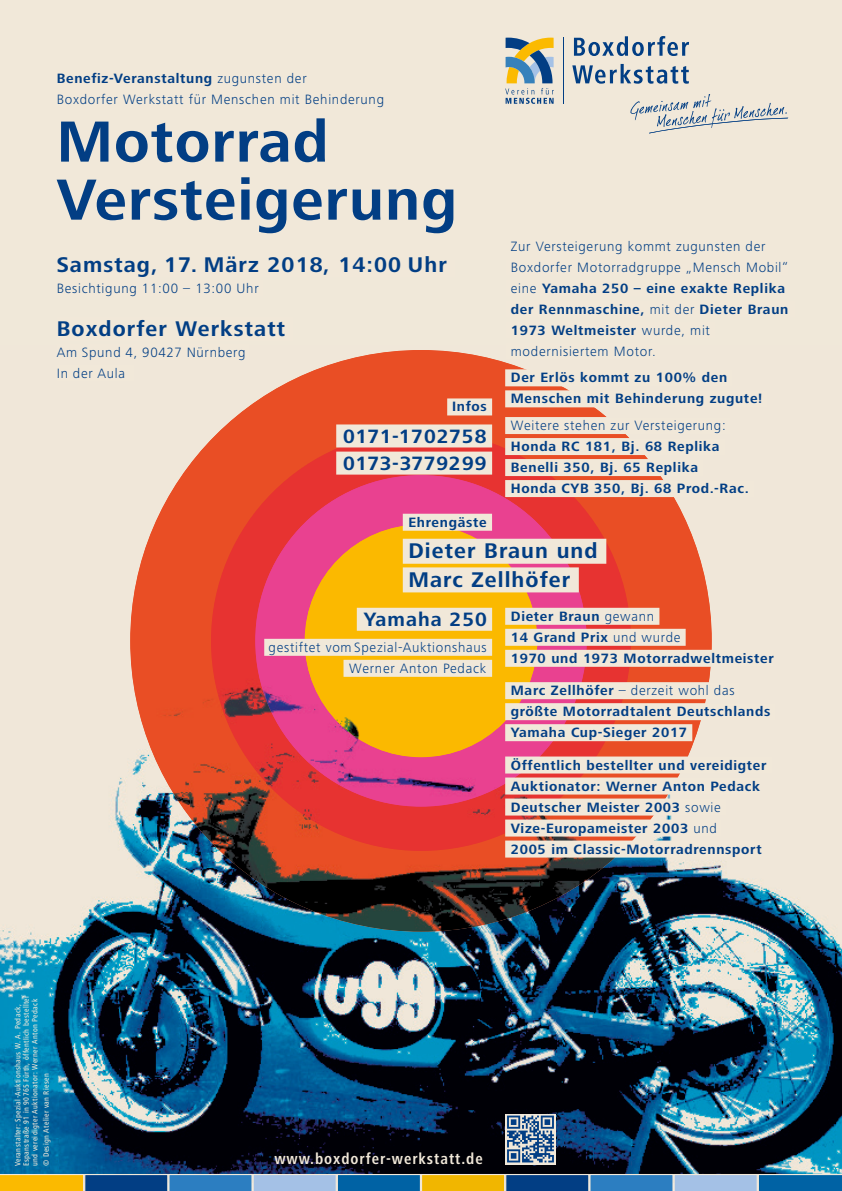
<style>
.page{position:relative;width:842px;height:1191px;background:#fff}
.page>*{position:absolute;margin:0;border:0;box-sizing:border-box;transform-origin:0 0}
.t1{font:700 60px/58px "Frutiger Next LT";letter-spacing:.02em;color:#023e84}
.t2{font:700 22px/28.7px "Frutiger Next LT";letter-spacing:.05em;color:#023e84}
.t3{font:700 20px/27.1px "Frutiger Next LT";letter-spacing:.04em;color:#023e84}
.t4{font:700 condensed 16px "Frutiger Next LT";letter-spacing:.06em;color:#f1e8d9}
.t5{font:700 14px/21px "Frutiger Next LT";letter-spacing:.05em;color:#023e84}
.t6{font:300 14px/21px "Frutiger Next LT";letter-spacing:.05em;color:#023e84}
.t7{font:500 condensed 8px/8.5px "Frutiger Next LT";letter-spacing:.04em;color:#f1e8d9}
.s1{font-weight:700}
.s2{font-weight:300}
</style>
<div class="page">
<div style="left:0;top:0;width:842px;height:1182px;background:#f1e8d9"></div>
<img style="left:0;top:777px;width:842px;height:397px">
<img style="left:130px;top:350px;width:582px;height:581px">
<img style="left:211px;top:431px;width:420px;height:420px">
<img style="left:255px;top:475px;width:332px;height:331px">
<div style="left:305px;top:524px;width:232px;height:233px;background:#fbb900;border-radius:116px"></div>
<svg style="left:0;top:1175px;width:842px;height:16px;background:#5f8791"></svg>
<svg style="left:505px;top:1113px;width:51px;height:51px"></svg>
<svg style="left:507px;top:1115px;width:47px;height:47px"></svg>
<svg style="left:505px;top:38px;width:49px;height:66px"></svg>
<hr style="left:563px;top:38px;width:1px;height:66px;background:#023e84">
<svg style="left:574px;top:36px;width:115px;height:20px"></svg>
<svg style="left:572px;top:64px;width:117px;height:20px"></svg>
<svg style="left:630px;top:94px;width:158px;height:40px"></svg>
<div style="left:57px;top:344px;width:192px;height:17px;background:#f1e8d9"></div>
<div style="left:57px;top:365px;width:78px;height:17px;background:#f1e8d9"></div>
<div style="left:505px;top:343px;width:156px;height:17px;background:#f1e8d9"></div>
<div style="left:505px;top:369px;width:228px;height:17px;background:#f1e8d9"></div>
<div style="left:505px;top:390px;width:262px;height:17px;background:#f1e8d9"></div>
<div style="left:505px;top:417px;width:226px;height:17px;background:#f1e8d9"></div>
<div style="left:505px;top:438px;width:220px;height:17px;background:#f1e8d9"></div>
<div style="left:505px;top:459px;width:198px;height:17px;background:#f1e8d9"></div>
<div style="left:505px;top:480px;width:249px;height:17px;background:#f1e8d9"></div>
<div style="left:505px;top:608px;width:154px;height:17px;background:#f1e8d9"></div>
<div style="left:505px;top:629px;width:181px;height:17px;background:#f1e8d9"></div>
<div style="left:505px;top:650px;width:269px;height:17px;background:#f1e8d9"></div>
<div style="left:505px;top:682px;width:235px;height:17px;background:#f1e8d9"></div>
<div style="left:505px;top:703px;width:270px;height:17px;background:#f1e8d9"></div>
<div style="left:505px;top:724px;width:187px;height:17px;background:#f1e8d9"></div>
<div style="left:505px;top:756px;width:267px;height:17px;background:#f1e8d9"></div>
<div style="left:505px;top:777px;width:255px;height:17px;background:#f1e8d9"></div>
<div style="left:505px;top:798px;width:221px;height:17px;background:#f1e8d9"></div>
<div style="left:505px;top:819px;width:217px;height:17px;background:#f1e8d9"></div>
<div style="left:505px;top:840px;width:257px;height:17px;background:#f1e8d9"></div>
<div style="left:357px;top:608px;width:135px;height:23px;background:#f1e8d9"></div>
<div style="left:264px;top:639px;width:228px;height:17px;background:#f1e8d9"></div>
<div style="left:343px;top:660px;width:149px;height:17px;background:#f1e8d9"></div>
<div style="left:447px;top:398px;width:45px;height:17px;background:#f1e8d9"></div>
<div style="left:336px;top:424px;width:156px;height:23px;background:#f1e8d9"></div>
<div style="left:336px;top:451px;width:156px;height:23px;background:#f1e8d9"></div>
<div style="left:403px;top:514px;width:89px;height:17px;background:#f1e8d9"></div>
<div style="left:403px;top:539px;width:203px;height:25px;background:#f1e8d9"></div>
<div style="left:403px;top:567px;width:176px;height:25px;background:#f1e8d9"></div>
<p class="t6" style="left:57px;top:67px;width:329px"><span class="s1">Benefiz-Veranstaltung</span> zugunsten der<br>Boxdorfer Werkstatt für Menschen mit Behinderung</p>
<h1 class="t1" style="left:57px;top:113px;width:402px">Motorrad<br>Versteigerung</h1>
<h2 class="t2" style="left:57px;top:250px;width:392px">Samstag, 17. März 2018, 14:00 Uhr</h2>
<p class="t6" style="left:57px;top:278px;width:203px">Besichtigung 11:00 – 13:00 Uhr</p>
<h2 class="t2" style="left:57px;top:314px;width:230px">Boxdorfer Werkstatt</h2>
<p class="t6" style="left:57px;top:342px;width:190px">Am Spund 4, 90427 Nürnberg<br>In der Aula</p>
<p class="t5" style="left:452px;top:396px;width:36px">Infos</p>
<h3 class="t3" style="left:343px;top:423px;width:145px">0171-1702758<br>0173-3779299</h3>
<p class="t6" style="left:511px;top:235px;width:279px">Zur Versteigerung kommt zugunsten der Boxdorfer Motorradgruppe „Mensch Mobil“ eine <span class="s1">Yamaha 250 – eine exakte Replika der Rennmaschine,</span> mit der <span class="s1">Dieter Braun 1973 Weltmeister</span> wurde, mit modernisiertem Motor.</p>
<p class="t5" style="left:511px;top:367px;width:253px">Der Erlös kommt zu 100% den<br>Menschen mit Behinderung zugute!</p>
<p class="t6" style="left:511px;top:415px;width:216px">Weitere stehen zur Versteigerung:</p>
<p class="t5" style="left:511px;top:436px;width:240px">Honda RC 181, Bj. 68 Replika<br>Benelli 350, Bj. 65 Replika<br>Honda CYB 350, Bj. 68 Prod.-Rac.</p>
<p class="t5" style="left:408px;top:511px;width:80px">Ehrengäste</p>
<h2 class="t2" style="left:408px;top:536px;width:191px">Dieter Braun und<br>Marc Zellhöfer</h2>
<p class="t7" style="left:13px;top:1166px;width:172px;rotate:-90deg">Veranstalter: Spezial-Auktionshaus W. A. Pedack,<br>Espanstraße 91 in 90765 Fürth, öffentlich bestellter und vereidigter Auktionator: Werner Anton Pedack</p>
<p class="t7" style="left:42px;top:1166px;width:94px;rotate:-90deg">© Design Atelier van Riesen</p>
<h3 class="t3" style="left:364px;top:606px;width:125px">Yamaha 250</h3>
<p class="t6" style="left:269px;top:636px;width:220px;text-align:right">gestiftet vom Spezial-Auktionshaus<br>Werner Anton Pedack</p>
<p class="t5" style="left:511px;top:605px;width:264px">Dieter Braun <span class="s2">gewann<br></span>14 Grand Prix <span class="s2">und wurde<br></span>1970 und 1973 Motorradweltmeister</p>
<p class="t5" style="left:511px;top:680px;width:261px">Marc Zellhöfer <span class="s2">– derzeit wohl das </span>größte Motorradtalent Deutschlands<br>Yamaha Cup-Sieger 2017</p>
<p class="t5" style="left:511px;top:754px;width:257px">Öffentlich bestellter und vereidigter Auktionator: Werner Anton Pedack Deutscher Meister 2003 <span class="s2">sowie </span>Vize-Europameister 2003 <span class="s2">und<br></span>2005 im Classic-Motorradrennsport</p>
<p class="t4" style="left:274px;top:1150px;width:210px">www.boxdorfer-werkstatt.de</p>
</div>
